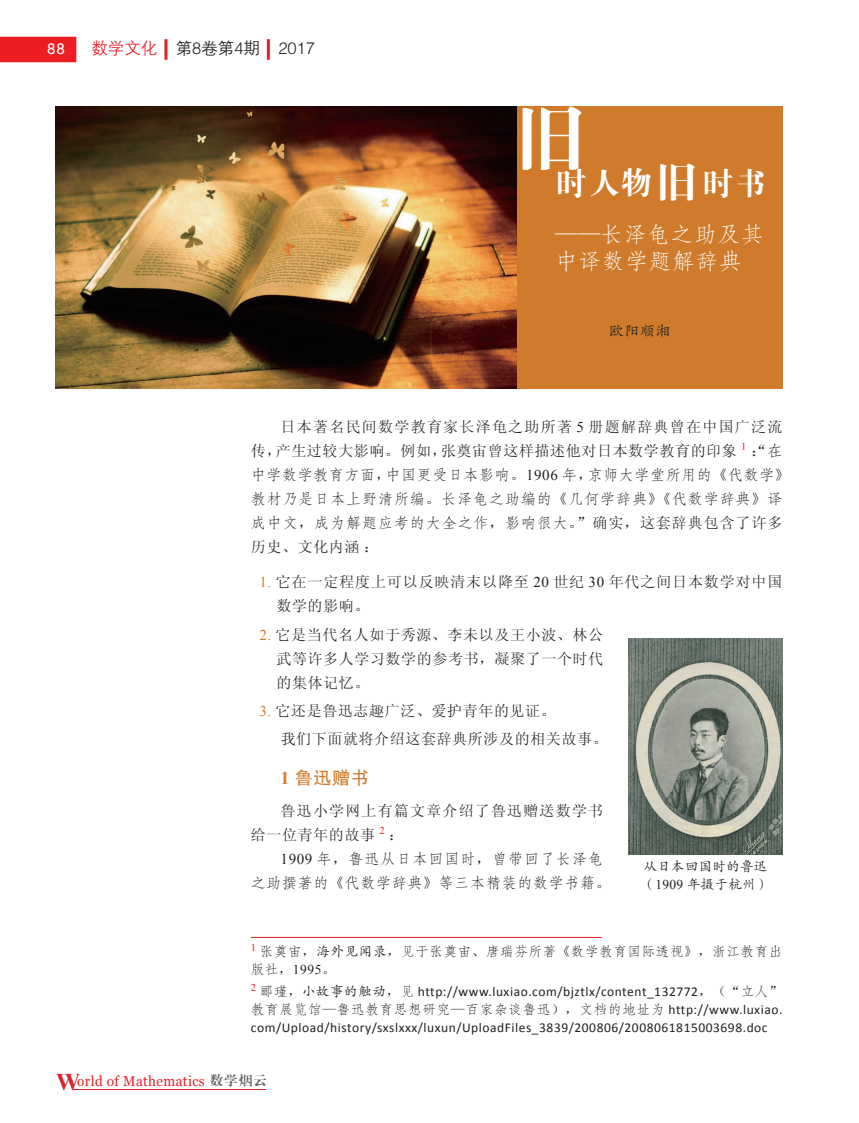
<style>
.page{position:relative;width:859px;height:1123px;background:#fff}
.page>*{position:absolute;margin:0;border:0;box-sizing:border-box;transform-origin:0 0}
.t1{font:79.5px "FZDBSK GBK1 0";color:#fff}
.t2{font:31.5px "FZDBSK GBK1 0";color:#fff}
.t3{font:22.5px/27px "FZFSK GBK1 0";letter-spacing:.04em;color:#fff}
.t4{font:18px "FZHTK GBK1 0";color:#cf7b2b}
.t5{font:16.5px "FZZDXK GBK1 0";color:#231f20}
.t6{font:16.5px "Tw Cen";color:#fff}
.t7{font:15px/24px "FZFSK GBK1 0";letter-spacing:.06em;color:#231f20}
.t8{font:15px/24px "Sim Sun";letter-spacing:.04em;color:#231f20;text-align:justify}
.t9{font:15px/24.2px "Sim Sun";letter-spacing:.085em;color:#231f20;text-align:right}
.t10{font:15px/24px "Sim Sun";letter-spacing:.06em;color:#231f20}
.t11{font:15px/24px "Sim Sun";letter-spacing:.08em;color:#231f20}
.t12{font:15px "FZKTK GBK1 0";color:#231f20}
.t13{font:14.1px "Georgia";letter-spacing:.03em;color:#ee1d23;scale:.95 1}
.t14{font:13.5px "Calibri";letter-spacing:.04em;color:#231f20}
.t15{font:13.5px "FZFSK GBK1 0";letter-spacing:.055em;color:#231f20}
.t16{font:13.5px/18px "FZKTK GBK1 0";letter-spacing:.02em;color:#231f20}
.t17{font:13.5px "Times New Roman";color:#231f20}
.s1{color:#ee1d23}
.s2{font-size:46.5px}
.s3{font-family:"Sim Sun"}
.s4{font-family:"Times New Roman"}
.s5{font-family:"FZFSK GBK1 0"}
.s6{font-family:"Times New Roman";color:#cf7b2b}
.s7{font-family:"Times New Roman";font-weight:700}
.s8{font-family:"FZKTK GBK1 0"}
.s9{font-family:"Calibri"}
.s10{font-family:"Times New Roman";font-weight:700;font-size:24px;color:#d5252e}
.s11{font-family:"FZXBSK GBK1 0";font-size:13.05px;color:#57585a}
</style>
<div class="page">
<hr style="left:73px;top:1089px;width:193px;height:1px;background:#d5252e">
<div style="left:0;top:37px;width:76px;height:25px;background:#ee1d23"></div>
<hr style="left:164px;top:39px;width:3px;height:21px;background:#ee1d23">
<hr style="left:267px;top:39px;width:3px;height:21px;background:#ee1d23">
<img style="left:55px;top:106px;width:462px;height:282px">
<img style="left:629px;top:638px;width:153px;height:216px">
<hr style="left:251px;top:937px;width:351px;height:1px;background:#ee1d23">
<div style="left:517px;top:106px;width:265px;height:282px;background:#cf7b2b"></div>
<p class="t6" style="left:47px;top:39px;width:20px">88</p>
<p class="t5" style="left:91px;top:40px;width:225px"><span class="s1">数学文化</span> 第8卷第4期 2017</p>
<h1 class="t1" style="left:511px;top:99px;width:81px">旧</h1>
<h2 class="t2" style="left:555px;top:167px;width:212px">时人物<span class="s2">旧</span>时书</h2>
<h3 class="t3" style="left:555px;top:221px;width:210px"><span class="s3">——</span>长泽龟之助及其中译数学题解辞典</h3>
<p class="t12" style="left:609px;top:323px;width:63px">欧阳顺湘</p>
<p class="t9" style="left:251px;top:415px;width:533px">日本著名民间数学教育家长泽龟之助所著 <span class="s4">5</span> 册题解辞典曾在中国广泛流<br>传，产生过较大影响。例如，张奠宙曾这样描述他对日本数学教育的印象 <sup>1</sup> ：“<span class="s5">在</span></p>
<p class="t7" style="left:251px;top:463px;width:541px">中学数学教育方面<span class="s3">，</span>中国更受日本影响<span class="s3">。</span><span class="s4">1906</span> 年<span class="s3">，</span>京师大学堂所用的<span class="s3">《</span>代数学<span class="s3">》</span>教材乃是日本上野清所编<span class="s3">。</span>长泽龟之助编的<span class="s3">《</span>几何学辞典<span class="s3">》《</span>代数学辞典<span class="s3">》</span>译成中文<span class="s3">，</span>成为解题应考的大全之作<span class="s3">，</span>影响很大<span class="s3">。”确实，这套辞典包含了许多</span></p>
<p class="t8" style="left:251px;top:535px;width:129px">历史、文化内涵：</p>
<p class="t10" style="left:276px;top:570px;width:508px;text-indent:-17px"><span class="s6">1.</span> 它在一定程度上可以反映清末以降至 <span class="s4">20</span> 世纪 <span class="s4">30</span> 年代之间日本数学对中国数学的影响。</p>
<p class="t8" style="left:276px;top:622px;width:328px;text-indent:-17px"><span class="s6">2.</span> 它是当代名人如于秀源、李未以及王小波、林公武等许多人学习数学的参考书，凝聚了一个时代的集体记忆。</p>
<p class="t8" style="left:281px;top:696px;width:329px;line-height:28.2px;text-indent:-21px"><span class="s6">3.</span> 它还是鲁迅志趣广泛、爱护青年的见证。<br>我们下面就将介绍这套辞典所涉及的相关故事。</p>
<p class="t4" style="left:281px;top:767px;width:90px"><span class="s7">1</span> 鲁迅赠书</p>
<p class="t11" style="left:251px;top:799px;width:354px;text-indent:30px">鲁迅小学网上有篇文章介绍了鲁迅赠送数学书给一位青年的故事 <sup>2</sup> ：</p>
<p class="t7" style="left:251px;top:847px;width:361px;text-indent:30px"><span class="s4">1909</span> 年<span class="s3">，</span>鲁迅从日本回国时<span class="s3">，</span>曾带回了长泽龟之助撰著的<span class="s3">《</span>代数学辞典<span class="s3">》</span>等三本精装的数学书籍<span class="s3">。</span></p>
<p class="t16" style="left:642px;top:857px;width:129px">从日本回国时的鲁迅（<span class="s4">1909</span> 年摄于杭州）</p>
<p class="t15" style="left:251px;top:944px;width:533px"><sup>1</sup> 张奠宙<span class="s3">，</span><span class="s8">海外见闻录</span><span class="s3">，</span>见于张奠宙<span class="s3">、</span>唐瑞芬所著<span class="s3">《</span>数学教育国际透视<span class="s3">》，</span>浙江教育出</p>
<p class="t17" style="left:251px;top:960px;width:86px"><span class="s5">版社</span><span class="s3">，</span>1995<span class="s3">。</span></p>
<p class="t14" style="left:251px;top:983px;width:533px"><sup>2</sup> <span class="s5">郦瑾</span><span class="s3">，</span><span class="s8">小故事的触动</span><span class="s3">，</span><span class="s5">见</span> http://www.luxiao.com/bjztlx/content_132772<span class="s3">，（“</span><span class="s5">立人</span><span class="s3">”</span></p>
<p class="t15" style="left:251px;top:1002px;width:533px">教育展览馆<span class="s3">—</span>鲁迅教育思想研究<span class="s3">—</span>百家杂谈鲁迅<span class="s3">），</span>文档的地址为 <span class="s9">http://www.luxiao.</span></p>
<p class="t14" style="left:251px;top:1019px;width:518px">com/Upload/history/sxslxxx/luxun/UploadFiles_3839/200806/2008061815003698.doc</p>
<p class="t13" style="left:56px;top:1071px;width:223px"><span class="s10">W</span>orld of Mathematics <span class="s11">数学烟云</span></p>
</div>
